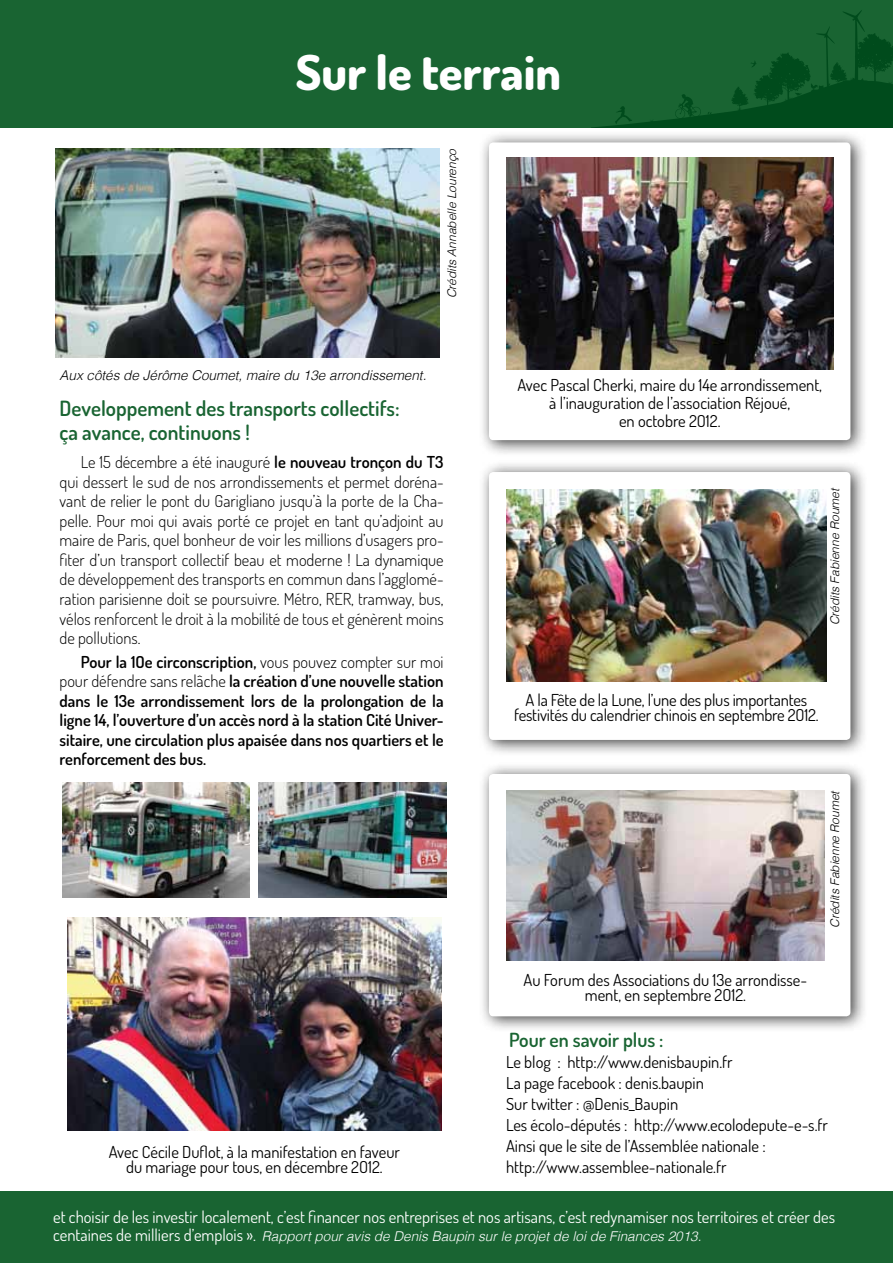
<style>
.page{position:relative;width:893px;height:1263px;background:#fff}
.page>*{position:absolute;margin:0;border:0;box-sizing:border-box;transform-origin:0 0}
.t1{font:800 48px "Dosis";color:#fff}
.t2{font:600 21px/24px "Dosis";color:#196432}
.t3{font:600 19.5px "Dosis";color:#196432}
.t4{font:16.5px/21px "Dosis";color:#000;text-align:center}
.t5{font:300 16.5px/19.5px "Dosis";color:#000;text-align:justify}
.t6{font:600 16.5px/19.5px "Dosis";color:#000;text-align:justify}
.t7{font:16.5px "Dosis";color:#fff}
.t8{font:italic 300 13.5px "Helvetica";color:#fff}
.t9{font:italic 300 13.5px "Helvetica";color:#000}
.t10{font:italic 300 12px "Helvetica";letter-spacing:-.01em;color:#000}
.s1{font-weight:600}
.s2{font-weight:300}
.s3{font-family:"Dosis";font-weight:400;font-style:normal;font-size:16.5px}
</style>
<div class="page">
<div style="left:0;top:1192px;width:893px;height:71px;background:#196432"></div>
<div style="left:0;top:0;width:893px;height:128px;background:#196432"></div>
<svg style="left:591px;top:10px;width:302px;height:118px"></svg>
<div style="left:478px;top:762px;width:390px;height:271px;background:#000;opacity:.75"></div>
<div style="left:489px;top:774px;width:361px;height:242px;background:#fff;border-radius:4px"></div>
<img style="left:506px;top:790px;width:319px;height:170px">
<div style="left:478px;top:460px;width:390px;height:297px;background:#000;opacity:.75"></div>
<div style="left:489px;top:472px;width:361px;height:268px;background:#fff;border-radius:4px"></div>
<img style="left:506px;top:489px;width:321px;height:192px">
<div style="left:478px;top:131px;width:390px;height:326px;background:#000;opacity:.75"></div>
<div style="left:489px;top:142px;width:361px;height:298px;background:#fff;border-radius:4px"></div>
<img style="left:506px;top:157px;width:327px;height:212px">
<img style="left:67px;top:917px;width:374px;height:213px">
<img style="left:56px;top:149px;width:383px;height:208px">
<img style="left:63px;top:782px;width:187px;height:115px">
<img style="left:259px;top:782px;width:187px;height:115px">
<h1 class="t1" style="left:296px;top:42px;width:267px">Sur le terrain</h1>
<p class="t10" style="left:444px;top:298px;width:151px;rotate:-90deg">Crédits Annabelle Lourenço</p>
<p class="t9" style="left:60px;top:366px;width:368px">Aux côtés de Jérôme Coumet, maire du 13e arrondissement.</p>
<p class="t2" style="left:60px;top:396px;width:342px">Developpement des transports collectifs: ça avance, continuons !</p>
<p class="t5" style="left:60px;top:452px;width:386px;text-indent:21px">Le 15 décembre a été inauguré <span class="s1">le nouveau tronçon du T3 </span>qui dessert le sud de nos arrondissements et permet doréna&shy;vant de relier le pont du Garigliano jusqu’à la porte de la Cha&shy;pelle. Pour moi qui avais porté ce projet en tant qu’adjoint au maire de Paris, quel bonheur de voir les millions d’usagers pro&shy;fiter d’un transport collectif beau et moderne ! La dynamique de développement des transports en commun dans l’agglomé&shy;ration parisienne doit se poursuivre. Métro, RER, tramway, bus, vélos renforcent le droit à la mobilité de tous et génèrent moins de pollutions.</p>
<p class="t6" style="left:60px;top:652px;width:386px;text-indent:21px">Pour la 1Oe circonscription, <span class="s2">vous pouvez compter sur moi pour défendre sans relâche</span> la création d’une nouvelle station dans le 13e arrondissement lors de la prolongation de la ligne 14, l’ouverture d’un accès nord à la station Cité Univer&shy;sitaire, une circulation plus apaisée dans nos quartiers et le renforcement des bus.</p>
<p class="t4" style="left:109px;top:1144px;width:293px;line-height:15px">Avec Cécile Duflot, à la manifestation en faveur du mariage pour tous, en décembre 2O12.</p>
<p class="t4" style="left:517px;top:375px;width:306px;line-height:18px">Avec Pascal Cherki, maire du 14e arrondissement, à l’inauguration de l’association Réjoué,<br>en octobre 2O12.</p>
<p class="t10" style="left:827px;top:625px;width:139px;rotate:-90deg">Crédits Fabienne Roumet</p>
<p class="t4" style="left:514px;top:692px;width:306px;line-height:15px">A la Fête de la Lune, l’une des plus importantes festivités du calendrier chinois en septembre 2O12.</p>
<p class="t4" style="left:524px;top:972px;width:285px;line-height:15px">Au Forum des Associations du 13e arrondisse&shy;ment, en septembre 2O12.</p>
<p class="t10" style="left:828px;top:928px;width:139px;rotate:-90deg">Crédits Fabienne Roumet</p>
<p class="t3" style="left:509px;top:1027px;width:156px">Pour en savoir plus :</p>
<p class="t4" style="left:506px;top:1051px;width:323px;text-align:left">Le blog : http://www.denisbaupin.fr<br>La page facebook : denis.baupin<br>Sur twitter : @Denis_Baupin<br>Les écolo-députés : http://www.ecolodepute-e-s.fr Ainsi que le site de l’Assemblée nationale : http://www.assemblee-nationale.fr</p>
<p class="t7" style="left:53px;top:1206px;width:783px">et choisir de les investir localement, c’est financer nos entreprises et nos artisans, c’est redynamiser nos territoires et créer des</p>
<p class="t8" style="left:53px;top:1227px;width:650px"><span class="s3">centaines de milliers d’emplois ».</span> Rapport pour avis de Denis Baupin sur le projet de loi de Finances 2013.</p>
</div>
